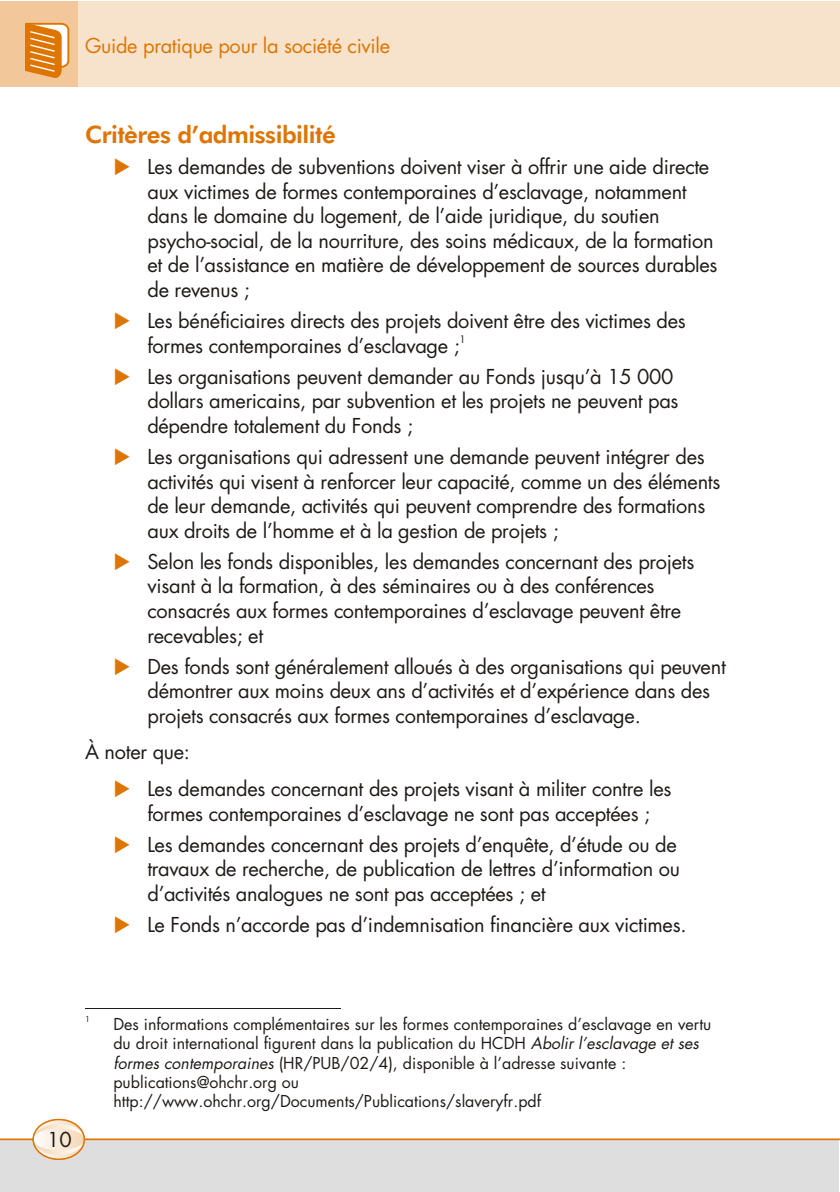
<style>
.page{position:relative;width:840px;height:1192px;background:#fff}
.page>*{position:absolute;margin:0;border:0;box-sizing:border-box;transform-origin:0 0}
.t1{font:24px "Futura Hv BT";letter-spacing:-.02em;color:#de7500}
.t2{font:20px/24.6px "Futura";letter-spacing:-.015em;color:#1f1a17}
.t3{font:20px "Futura";letter-spacing:-.015em;color:#de7500}
.t4{font:16px/19.2px "Futura";color:#1f1a17}
.t5{font:10px "Futura";color:#1f1a17}
.t6{font:8px "Futura";color:#1f1a17}
.s1{color:#de7500}
.s2{font-style:italic}
</style>
<div class="page">
<div style="left:0;top:1140px;width:839px;height:52px;background:#dedede"></div>
<div style="left:77px;top:1px;width:762px;height:86px;background:#f7e3cc"></div>
<div style="left:0;top:1px;width:77px;height:86px;background:#f2c799"></div>
<svg style="left:25px;top:23px;width:44px;height:55px;background:#e69a45"></svg>
<hr style="left:0;top:1139px;width:839px;height:1px;background:#de7500">
<svg style="left:33px;top:1120px;width:51px;height:39px"></svg>
<div style="left:33px;top:1124px;width:51px;height:31px;background:linear-gradient(to right,#f6dab9,#fdf8f3);border-radius:50%"></div>
<div style="left:33px;top:1129px;width:51px;height:21px;background:linear-gradient(to right,#fffefe,#f5d7b4);border-radius:50%"></div>
<div style="left:33px;top:1119px;width:52px;height:41px;border:1px solid #de7500;border-radius:50%"></div>
<hr style="left:85px;top:1008px;width:255px;height:1px;background:#1f1a17">
<p class="t3" style="left:85px;top:39px;width:307px">Guide pratique pour la société civile</p>
<p class="t1" style="left:85px;top:125px;width:252px">Critères d’admissibilité</p>
<p class="t2" style="left:147px;top:158px;width:572px;text-indent:-34px"><span class="s1">◆</span> Les demandes de subventions doivent viser à offrir une aide directe aux victimes de formes contemporaines d’esclavage, notamment dans le domaine du logement, de l’aide juridique, du soutien psycho-social, de la nourriture, des soins médicaux, de la formation et de l’assistance en matière de développement de sources durables de revenus ;</p>
<p class="t2" style="left:147px;top:312px;width:540px;text-indent:-34px"><span class="s1">◆</span> Les bénéficiaires directs des projets doivent être des victimes des formes contemporaines d’esclavage ;</p>
<p class="t5" style="left:460px;top:335px;width:8px">1</p>
<p class="t2" style="left:147px;top:367px;width:533px;text-indent:-34px"><span class="s1">◆</span> Les organisations peuvent demander au Fonds jusqu’à 15 000 dollars americains, par subvention et les projets ne peuvent pas dépendre totalement du Fonds ;</p>
<p class="t2" style="left:147px;top:448px;width:575px;text-indent:-34px"><span class="s1">◆</span> Les organisations qui adressent une demande peuvent intégrer des activités qui visent à renforcer leur capacité, comme un des éléments de leur demande, activités qui peuvent comprendre des formations aux droits de l’homme et à la gestion de projets ;</p>
<p class="t2" style="left:147px;top:552px;width:549px;text-indent:-34px"><span class="s1">◆</span> Selon les fonds disponibles, les demandes concernant des projets visant à la formation, à des séminaires ou à des conférences consacrés aux formes contemporaines d’esclavage peuvent être recevables; et</p>
<p class="t2" style="left:147px;top:657px;width:580px;text-indent:-34px"><span class="s1">◆</span> Des fonds sont généralement alloués à des organisations qui peuvent démontrer aux moins deux ans d’activités et d’expérience dans des projets consacrés aux formes contemporaines d’esclavage.</p>
<p class="t2" style="left:85px;top:743px;width:107px">À noter que:</p>
<p class="t2" style="left:147px;top:780px;width:526px;text-indent:-34px"><span class="s1">◆</span> Les demandes concernant des projets visant à militer contre les formes contemporaines d’esclavage ne sont pas acceptées ;</p>
<p class="t2" style="left:147px;top:835px;width:534px;text-indent:-34px"><span class="s1">◆</span> Les demandes concernant des projets d’enquête, d’étude ou de travaux de recherche, de publication de lettres d’information ou d’activités analogues ne sont pas acceptées ; et</p>
<p class="t2" style="left:113px;top:916px;width:575px"><span class="s1">◆</span> Le Fonds n’accorde pas d’indemnisation financière aux victimes.</p>
<p class="t2" style="left:47px;top:1130px;width:26px">10</p>
<p class="t6" style="left:85px;top:1017px;width:6px">1</p>
<p class="t4" style="left:113px;top:1017px;width:600px">Des informations complémentaires sur les formes contemporaines d’esclavage en vertu du droit international figurent dans la publication du HCDH <span class="s2">Abolir l’esclavage et ses formes contemporaines</span> (HR/PUB/02/4), disponible à l’adresse suivante : publications@ohchr.org ou http://www.ohchr.org/Documents/Publications/slaveryfr.pdf</p>
</div>
